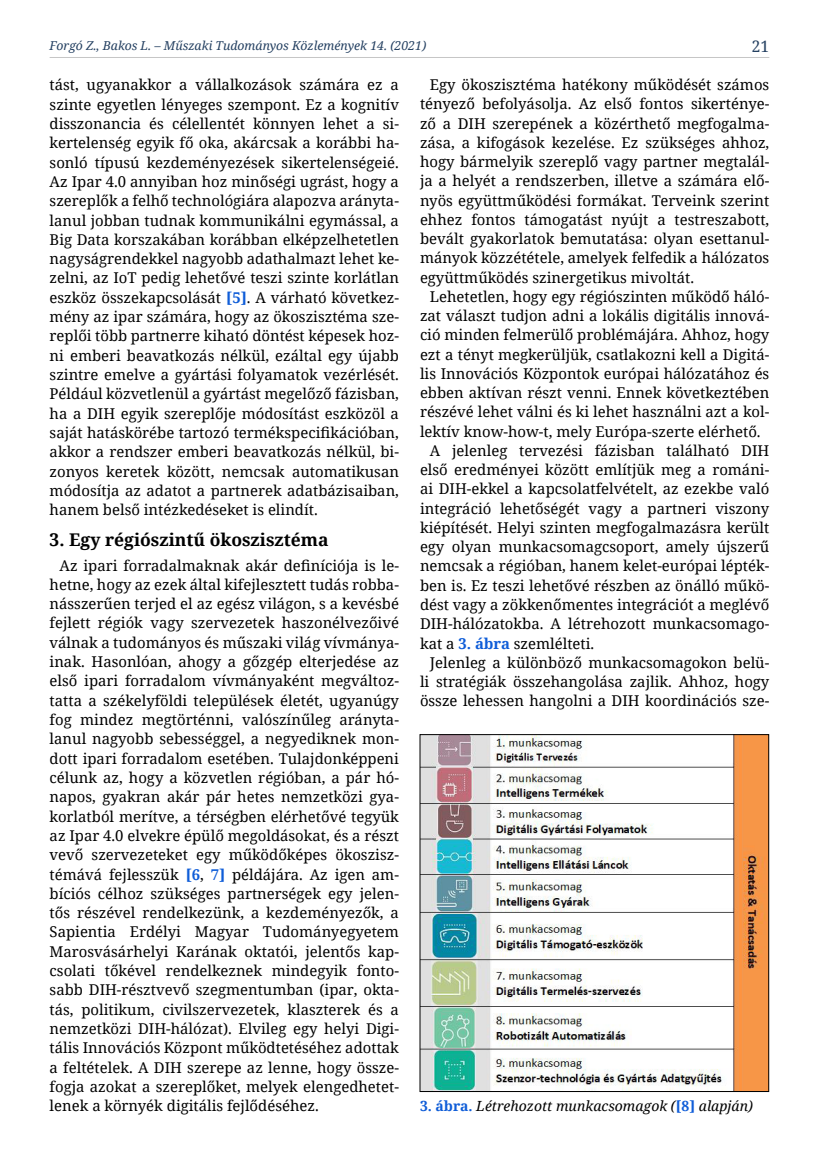
<style>
.page{position:relative;width:819px;height:1161px;background:#fff}
.page>*{position:absolute;margin:0;border:0;box-sizing:border-box;transform-origin:0 0}
.t1{font:700 17.5px "Noto Serif";color:#000}
.t2{font:15.75px "Noto Serif";color:#244061}
.t3{font:14.88px/19.2px "Noto Serif";color:#000;text-align:justify}
.t4{font:italic 14px "Noto Serif";color:#000}
.t5{font:italic 12.25px "Noto Serif";color:#244061}
.s1{font-weight:700;color:#0f5dd8}
.s2{font-weight:700;font-style:normal;color:#0f5dd8}
</style>
<div class="page">
<hr style="left:50px;top:57px;width:719px;height:1px;background:#c6c6c6">
<img style="left:422px;top:736px;width:344px;height:353px">
<p class="t5" style="left:50px;top:37px;width:378px">Forgó Z., Bakos L. – Műszaki Tudományos Közlemények 14. (2021)</p>
<p class="t2" style="left:751px;top:35px;width:19px">21</p>
<p class="t3" style="left:50px;top:75px;width:351px">tást, ugyanakkor a vállalkozások számára ez a szinte egyetlen lényeges szempont. Ez a kognitív disszonancia és célellentét könnyen lehet a si&shy;kertelenség egyik fő oka, akárcsak a korábbi ha&shy;sonló típusú kezdeményezések sikertelenségeié.<br>Az Ipar 4.0 annyiban hoz minőségi ugrást, hogy a szereplők a felhő technológiára alapozva arányta&shy;lanul jobban tudnak kommunikálni egymással, a Big Data korszakában korábban elképzelhetetlen nagyságrendekkel nagyobb adathalmazt lehet ke&shy;zelni, az IoT pedig lehetővé teszi szinte korlátlan eszköz összekapcsolását <span class="s1">[5]</span>. A várható következ&shy;mény az ipar számára, hogy az ökoszisztéma sze&shy;replői több partnerre kiható döntést képesek hoz&shy;ni emberi beavatkozás nélkül, ezáltal egy újabb szintre emelve a gyártási folyamatok vezérlését.<br>Például közvetlenül a gyártást megelőző fázisban, ha a DIH egyik szereplője módosítást eszközöl a saját hatáskörébe tartozó termékspecifikációban, akkor a rendszer emberi beavatkozás nélkül, bi&shy;zonyos keretek között, nemcsak automatikusan módosítja az adatot a partnerek adatbázisaiban, hanem belső intézkedéseket is elindít.</p>
<p class="t1" style="left:50px;top:528px;width:280px">3. Egy régiószintű ökoszisztéma</p>
<p class="t3" style="left:50px;top:555px;width:351px;text-indent:10px">Az ipari forradalmaknak akár definíciója is le&shy;hetne, hogy az ezek által kifejlesztett tudás robba&shy;násszerűen terjed el az egész világon, s a kevésbé fejlett régiók vagy szervezetek haszonélvezőivé válnak a tudományos és műszaki világ vívmánya&shy;inak. Hasonlóan, ahogy a gőzgép elterjedése az első ipari forradalom vívmányaként megváltoz&shy;tatta a székelyföldi települések életét, ugyanúgy fog mindez megtörténni, valószínűleg arányta&shy;lanul nagyobb sebességgel, a negyediknek mon&shy;dott ipari forradalom esetében. Tulajdonképpeni célunk az, hogy a közvetlen régióban, a pár hó&shy;napos, gyakran akár pár hetes nemzetközi gya&shy;korlatból merítve, a térségben elérhetővé tegyük az Ipar 4.0 elvekre épülő megoldásokat, és a részt vevő szervezeteket egy működőképes ökoszisz&shy;témává fejlesszük <span class="s1">[6</span>, <span class="s1">7]</span> példájára. Az igen am&shy;bíciós célhoz szükséges partnerségek egy jelen&shy;tős részével rendelkezünk, a kezdeményezők, a Sapientia Erdélyi Magyar Tudományegyetem Marosvásárhelyi Karának oktatói, jelentős kap&shy;csolati tőkével rendelkeznek mindegyik fonto&shy;sabb DIH-résztvevő szegmentumban (ipar, okta&shy;tás, politikum, civilszervezetek, klaszterek és a nemzetközi DIH-hálózat). Elvileg egy helyi Digi&shy;tális Innovációs Központ működtetéséhez adottak a feltételek. A DIH szerepe az lenne, hogy össze&shy;fogja azokat a szereplőket, melyek elengedhetet&shy;lenek a környék digitális fejlődéséhez.</p>
<p class="t3" style="left:420px;top:75px;width:351px;text-indent:10px">Egy ökoszisztéma hatékony működését számos tényező befolyásolja. Az első fontos sikerténye&shy;ző a DIH szerepének a közérthető megfogalma&shy;zása, a kifogások kezelése. Ez szükséges ahhoz, hogy bármelyik szereplő vagy partner megtalál&shy;ja a helyét a rendszerben, illetve a számára elő&shy;nyös együttműködési formákat. Terveink szerint ehhez fontos támogatást nyújt a testreszabott, bevált gyakorlatok bemutatása: olyan esettanul&shy;mányok közzététele, amelyek felfedik a hálózatos együttműködés szinergetikus mivoltát.</p>
<p class="t3" style="left:430px;top:286px;width:341px">Lehetetlen, hogy egy régiószinten működő háló-</p>
<p class="t3" style="left:420px;top:306px;width:351px">zat választ tudjon adni a lokális digitális innová-</p>
<p class="t3" style="left:420px;top:325px;width:351px">ció minden felmerülő problémájára. Ahhoz, hogy</p>
<p class="t3" style="left:420px;top:344px;width:351px">ezt a tényt megkerüljük, csatlakozni kell a Digitá-</p>
<p class="t3" style="left:420px;top:363px;width:351px">lis Innovációs Központok európai hálózatához és</p>
<p class="t3" style="left:420px;top:383px;width:351px">ebben aktívan részt venni. Ennek következtében</p>
<p class="t3" style="left:420px;top:402px;width:351px">részévé lehet válni és ki lehet használni azt a kol-</p>
<p class="t3" style="left:420px;top:421px;width:342px">lektív know-how-t, mely Európa-szerte elérhető.</p>
<p class="t3" style="left:430px;top:440px;width:341px">A jelenleg tervezési fázisban található DIH</p>
<p class="t3" style="left:420px;top:460px;width:351px">első eredményei között említjük meg a románi-</p>
<p class="t3" style="left:420px;top:479px;width:351px">ai DIH-ekkel a kapcsolatfelvételt, az ezekbe való</p>
<p class="t3" style="left:420px;top:498px;width:351px">integráció lehetőségét vagy a partneri viszony</p>
<p class="t3" style="left:420px;top:517px;width:351px">kiépítését. Helyi szinten megfogalmazásra került</p>
<p class="t3" style="left:420px;top:537px;width:351px">egy olyan munkacsomagcsoport, amely újszerű</p>
<p class="t3" style="left:420px;top:556px;width:351px">nemcsak a régióban, hanem kelet-európai lépték-</p>
<p class="t3" style="left:420px;top:575px;width:351px">ben is. Ez teszi lehetővé részben az önálló műkö-</p>
<p class="t3" style="left:420px;top:594px;width:351px">dést vagy a zökkenőmentes integrációt a meglévő</p>
<p class="t3" style="left:420px;top:614px;width:351px">DIH-hálózatokba. A létrehozott munkacsomago-</p>
<p class="t3" style="left:420px;top:633px;width:176px">kat a <span class="s1">3. ábra</span> szemlélteti.</p>
<p class="t3" style="left:430px;top:652px;width:341px">Jelenleg a különböző munkacsomagokon belü-</p>
<p class="t3" style="left:420px;top:671px;width:351px">li stratégiák összehangolása zajlik. Ahhoz, hogy</p>
<p class="t3" style="left:420px;top:691px;width:351px">össze lehessen hangolni a DIH koordinációs sze-</p>
<p class="t4" style="left:420px;top:1097px;width:334px"><span class="s2">3. ábra.</span> Létrehozott munkacsomagok (<span class="s2">[8]</span> alapján)</p>
</div>
